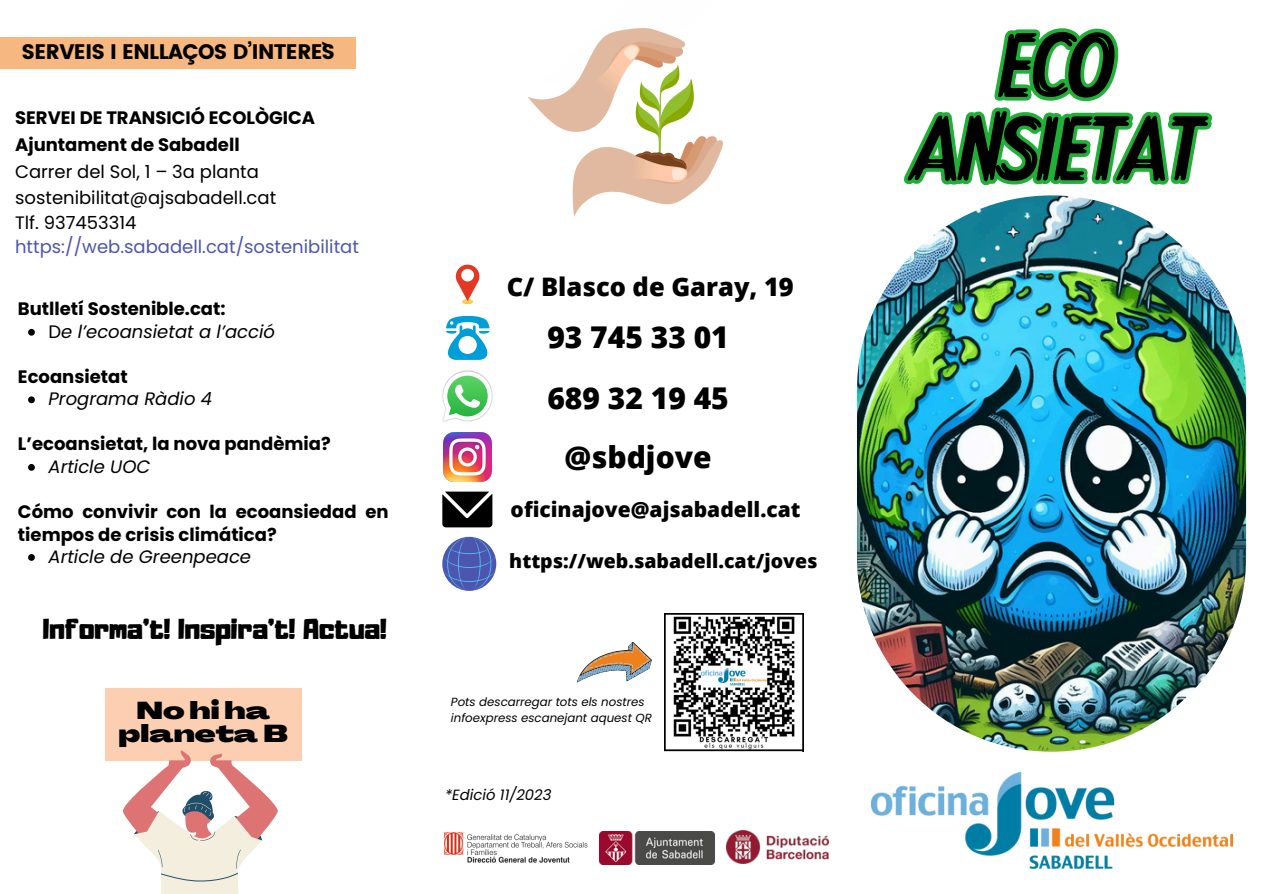
<style>
.page{position:relative;width:1263px;height:894px;background:#fff}
.page>*{position:absolute;margin:0;border:0;box-sizing:border-box;transform-origin:0 0}
.t1{font:97.5px/83.2px "RTL Azkadinya Regular";letter-spacing:-.05em;color:#000;text-align:center}
.t2{font:800 30px "Open Sans";color:#000}
.t3{font:25.5px "Adumu";color:#000}
.t4{font:800 25.5px "Open Sans";color:#000}
.t5{font:900 24px "Agrandir Grand";color:#000}
.t6{font:800 21px "Open Sans";color:#000}
.t7{font:21px "Poppins";letter-spacing:-.03em;color:#000}
.t8{font:800 19.5px "Open Sans";color:#000}
.t9{font:700 18px/22.5px "Poppins";color:#000}
.t10{font:italic 18px "Poppins";color:#000}
.t11{font:18px "Poppins";color:#000}
.t12{font:18px "Poppins";color:#4c56af}
.t13{font:italic 14.85px "Poppins";color:#000}
.t14{font:italic 11.85px "Poppins";color:#000}
.s1{font-style:normal}
</style>
<div class="page">
<img style="left:443px;top:832px;width:145px;height:31px">
<img style="left:600px;top:831px;width:114px;height:32px">
<img style="left:726px;top:830px;width:103px;height:33px">
<div style="left:462px;top:299px;width:11px;height:5px;background:#fac041;border-radius:50%"></div>
<hr style="left:462px;top:299px;width:11px;height:4px;background:#fcd24f;border-radius:50%">
<svg style="left:456px;top:264px;width:23px;height:37px"></svg>
<div style="left:461px;top:269px;width:13px;height:12px;background:#fff;border-radius:50%"></div>
<svg style="left:446px;top:316px;width:44px;height:44px"></svg>
<img style="left:442px;top:370px;width:51px;height:52px">
<svg style="left:443px;top:371px;width:49px;height:50px"></svg>
<img style="left:443px;top:432px;width:49px;height:49px">
<svg style="left:442px;top:491px;width:50px;height:36px;background:#282828"></svg>
<svg style="left:443px;top:537px;width:52px;height:53px"></svg>
<img style="left:665px;top:613px;width:138px;height:138px">
<svg style="left:577px;top:642px;width:75px;height:41px"></svg>
<div style="left:105px;top:687px;width:197px;height:73px;background:#fccfb3"></div>
<svg style="left:120px;top:750px;width:161px;height:143px"></svg>
<img style="left:528px;top:28px;width:195px;height:187px">
<svg style="left:903px;top:28px;width:310px;height:158px"></svg>
<img style="left:871px;top:772px;width:361px;height:96px">
<img style="left:857px;top:195px;width:389px;height:556px;border-radius:195px">
<svg style="left:28px;top:329px;width:7px;height:6px"></svg>
<svg style="left:28px;top:396px;width:7px;height:7px"></svg>
<svg style="left:28px;top:464px;width:7px;height:6px"></svg>
<svg style="left:28px;top:554px;width:7px;height:6px"></svg>
<div style="left:0;top:38px;width:356px;height:31px;background:#f6b880"></div>
<h6 class="t7" style="left:21px;top:39px;width:315px">SERVEIS I ENLLAÇOS D’INTERES`</h6>
<p class="t9" style="left:15px;top:104px;width:302px;line-height:27px">SERVEI DE TRANSICIÓ ECOLÒGICA<br>Ajuntament de Sabadell</p>
<h6 class="t11" style="left:15px;top:159px;width:245px">Carrer del Sol, 1 – 3a planta</h6>
<p class="t11" style="left:15px;top:185px;width:263px">sostenibilitat@ajsabadell.cat</p>
<p class="t11" style="left:15px;top:210px;width:123px">Tlf. 937453314</p>
<p class="t12" style="left:15px;top:234px;width:345px">https://web.sabadell.cat/sostenibilitat</p>
<h3 class="t9" style="left:18px;top:298px;width:209px">Butlletí Sostenible.cat:</h3>
<p class="t10" style="left:49px;top:319px;width:228px"><span class="s1">D</span>e l’ecoansietat a l’acció</p>
<h2 class="t9" style="left:18px;top:365px;width:111px">Ecoansietat</h2>
<p class="t10" style="left:49px;top:386px;width:165px">Programa Ràdio 4</p>
<p class="t9" style="left:18px;top:433px;width:314px">L’ecoansietat, la nova pandèmia?</p>
<h2 class="t10" style="left:49px;top:454px;width:103px">Article UOC</h2>
<h2 class="t9" style="left:18px;top:500px;width:372px">Cómo convivir con la ecoansiedad en tiempos de crisis climática?</h2>
<p class="t10" style="left:49px;top:544px;width:204px">Article de Greenpeace</p>
<p class="t3" style="left:43px;top:618px;width:345px">Informa't! Inspira't! Actua!</p>
<p class="t5" style="left:136px;top:700px;width:135px">No hi ha</p>
<p class="t5" style="left:119px;top:724px;width:171px">planeta B</p>
<p class="t4" style="left:507px;top:269px;width:289px">C/ Blasco de Garay, 19</p>
<p class="t2" style="left:547px;top:316px;width:183px">93 745 33 01</p>
<p class="t2" style="left:547px;top:377px;width:183px">689 32 19 45</p>
<p class="t2" style="left:564px;top:436px;width:149px">@sbdjove</p>
<p class="t6" style="left:511px;top:494px;width:291px">oficinajove@ajsabadell.cat</p>
<p class="t8" style="left:509px;top:547px;width:310px">https://web.sabadell.cat/joves</p>
<h3 class="t14" style="left:451px;top:693px;width:195px">Pots descarregar tots els nostres</h3>
<h3 class="t14" style="left:451px;top:709px;width:202px">infoexpress escanejant aquest QR</h3>
<p class="t13" style="left:445px;top:784px;width:108px">*Edició 11/2023</p>
<p class="t1" style="left:906px;top:31px;width:294px">ECO<br>ANSIETAT</p>
</div>
